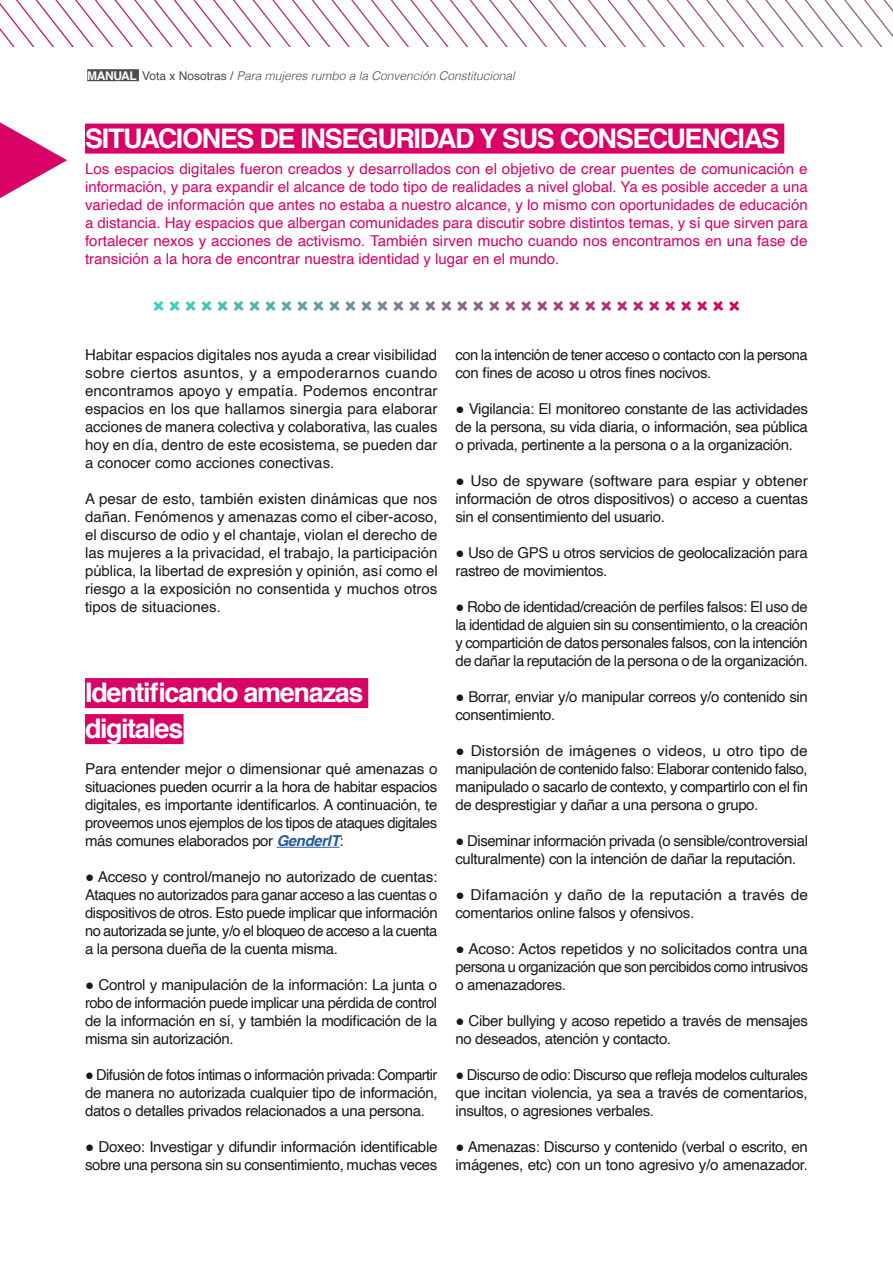
<style>
.page{position:relative;width:893px;height:1263px;background:#fff}
.page>*{position:absolute;margin:0;border:0;box-sizing:border-box;transform-origin:0 0}
.t1{font:700 27px/36px "Helvetica";letter-spacing:-.05em;color:#fff}
.t2{font:15px/18px "Helvetica";letter-spacing:-.025em;color:#1a1a1a;text-align:justify}
.t3{font:15px/18px "Helvetica";color:#d90267;text-align:justify}
.t4{font:15px/18px "Helvetica";letter-spacing:.005em;color:#1a1a1a}
.t5{font:italic 300 12px "Helvetica";color:#4d4d4d}
.s1{font-weight:700;font-style:normal;color:#fff}
.s2{font-weight:400;font-style:normal}
.s3{font-weight:700;font-style:italic;color:#275b9b}
</style>
<div class="page">
<svg style="left:0;top:0;width:893px;height:47px"></svg>
<div style="left:87px;top:69px;width:52px;height:12px;background:#4d4d4d"></div>
<svg style="left:0;top:122px;width:67px;height:76px"></svg>
<div style="left:85px;top:124px;width:699px;height:30px;background:#d90267"></div>
<div style="left:85px;top:678px;width:283px;height:30px;background:#d90267"></div>
<div style="left:85px;top:714px;width:99px;height:30px;background:#d90267"></div>
<hr style="left:277px;top:847px;width:63px;height:1px;background:#275b9b">
<svg style="left:154px;top:301px;width:586px;height:10px"></svg>
<p class="t5" style="left:87px;top:65px;width:429px"><span class="s1">MANUAL</span> <span class="s2">Vota x Nosotras /</span> Para mujeres rumbo a la Convención Constitucional</p>
<h1 class="t1" style="left:85px;top:120px;width:696px">SITUACIONES DE INSEGURIDAD Y SUS CONSECUENCIAS</h1>
<p class="t3" style="left:85px;top:160px;width:724px">Los espacios digitales fueron creados y desarrollados con el objetivo de crear puentes de comunicación e información, y para expandir el alcance de todo tipo de realidades a nivel global. Ya es posible acceder a una variedad de información que antes no estaba a nuestro alcance, y lo mismo con oportunidades de educación a distancia. Hay espacios que albergan comunidades para discutir sobre distintos temas, y sí que sirven para fortalecer nexos y acciones de activismo. También sirven mucho cuando nos encontramos en una fase de transición a la hora de encontrar nuestra identidad y lugar en el mundo.</p>
<p class="t2" style="left:85px;top:346px;width:354px">Habitar espacios digitales nos ayuda a crear visibilidad sobre ciertos asuntos, y a empoderarnos cuando encontramos apoyo y empatía. Podemos encontrar espacios en los que hallamos sinergia para elaborar acciones de manera colectiva y colaborativa, las cuales hoy en día, dentro de este ecosistema, se pueden dar a conocer como acciones conectivas.</p>
<p class="t2" style="left:85px;top:490px;width:354px">A pesar de esto, también existen dinámicas que nos dañan. Fenómenos y amenazas como el ciber-acoso, el discurso de odio y el chantaje, violan el derecho de las mujeres a la privacidad, el trabajo, la participación pública, la libertad de expresión y opinión, así como el riesgo a la exposición no consentida y muchos otros tipos de situaciones.</p>
<h1 class="t1" style="left:85px;top:675px;width:280px">Identificando amenazas digitales</h1>
<p class="t2" style="left:85px;top:760px;width:354px">Para entender mejor o dimensionar qué amenazas o situaciones pueden ocurrir a la hora de habitar espacios digitales, es importante identificarlos. A continuación, te proveemos unos ejemplos de los tipos de ataques digitales más comunes elaborados por <span class="s3">GenderIT</span>:</p>
<p class="t2" style="left:85px;top:868px;width:354px">● Acceso y control/manejo no autorizado de cuentas:<br>Ataques no autorizados para ganar acceso a las cuentas o dispositivos de otros. Esto puede implicar que información no autorizada se junte, y/o el bloqueo de acceso a la cuenta a la persona dueña de la cuenta misma.</p>
<p class="t2" style="left:85px;top:976px;width:354px">● Control y manipulación de la información: La junta o robo de información puede implicar una pérdida de control de la información en sí, y también la modificación de la misma sin autorización.</p>
<p class="t2" style="left:85px;top:1066px;width:354px">● Difusión de fotos íntimas o información privada: Compartir de manera no autorizada cualquier tipo de información, datos o detalles privados relacionados a una persona.</p>
<p class="t2" style="left:85px;top:1138px;width:354px">● Doxeo: Investigar y difundir información identificable sobre una persona sin su consentimiento, muchas veces</p>
<p class="t2" style="left:455px;top:346px;width:354px">con la intención de tener acceso o contacto con la persona con fines de acoso u otros fines nocivos.</p>
<p class="t2" style="left:455px;top:400px;width:354px">● Vigilancia: El monitoreo constante de las actividades de la persona, su vida diaria, o información, sea pública o privada, pertinente a la persona o a la organización.</p>
<p class="t2" style="left:455px;top:472px;width:354px">● Uso de spyware (software para espiar y obtener información de otros dispositivos) o acceso a cuentas sin el consentimiento del usuario.</p>
<p class="t2" style="left:455px;top:544px;width:354px">● Uso de GPS u otros servicios de geolocalización para rastreo de movimientos.</p>
<p class="t2" style="left:455px;top:598px;width:354px">● Robo de identidad/creación de perfiles falsos: El uso de la identidad de alguien sin su consentimiento, o la creación y compartición de datos personales falsos, con la intención de dañar la reputación de la persona o de la organización.</p>
<p class="t2" style="left:455px;top:688px;width:354px">● Borrar, enviar y/o manipular correos y/o contenido sin consentimiento.</p>
<p class="t2" style="left:455px;top:742px;width:354px">● Distorsión de imágenes o videos, u otro tipo de manipulación de contenido falso: Elaborar contenido falso, manipulado o sacarlo de contexto, y compartirlo con el fin de desprestigiar y dañar a una persona o grupo.</p>
<p class="t2" style="left:455px;top:832px;width:354px">● Diseminar información privada (o sensible/controversial culturalmente) con la intención de dañar la reputación.</p>
<p class="t4" style="left:455px;top:886px;width:354px">● Difamación y daño de la reputación a través de comentarios online falsos y ofensivos.</p>
<p class="t2" style="left:455px;top:940px;width:354px">● Acoso: Actos repetidos y no solicitados contra una persona u organización que son percibidos como intrusivos o amenazadores.</p>
<p class="t2" style="left:455px;top:1012px;width:354px">● Ciber bullying y acoso repetido a través de mensajes no deseados, atención y contacto.</p>
<p class="t2" style="left:455px;top:1066px;width:354px">● Discurso de odio: Discurso que refleja modelos culturales que incitan violencia, ya sea a través de comentarios, insultos, o agresiones verbales.</p>
<p class="t2" style="left:455px;top:1138px;width:354px">● Amenazas: Discurso y contenido (verbal o escrito, en imágenes, etc) con un tono agresivo y/o amenazador.</p>
</div>
